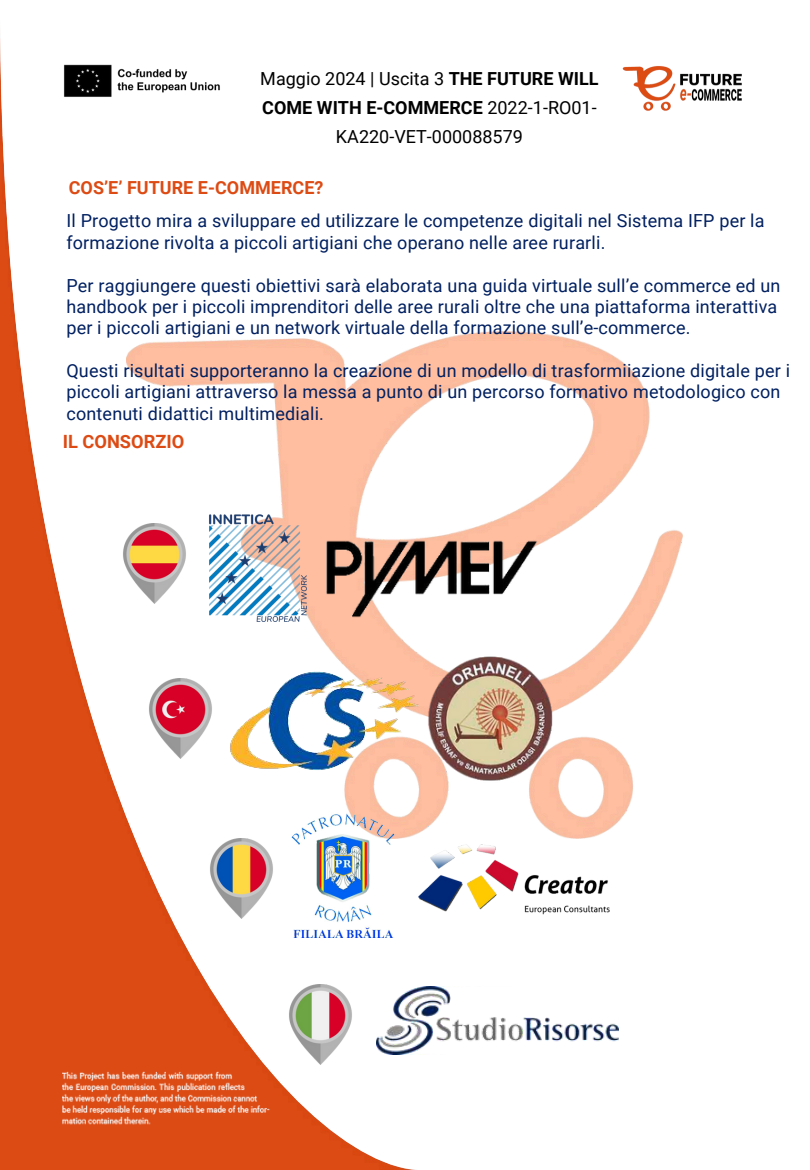
<style>
.page{position:relative;width:810px;height:1170px;background:#fff}
.page>*{position:absolute;margin:0;border:0;box-sizing:border-box;transform-origin:0 0}
.t1{font:700 18.3px "Roboto";color:#dd4b14}
.t2{font:18px/21.3px "Roboto";letter-spacing:.01em;color:#002060}
.t3{font:18px/29.2px "Roboto";color:#000;text-align:center}
.t4{font:700 18px "Roboto";color:#dd4b14}
.s1{font-weight:700}
</style>
<div class="page">
<img style="left:0;top:39px;width:416px;height:1131px">
<img style="left:127px;top:332px;width:556px;height:506px">
<img style="left:622px;top:66px;width:120px;height:45px">
<img style="left:63px;top:63px;width:169px;height:36px">
<img style="left:63px;top:1072px;width:257px;height:83px">
<img style="left:114px;top:524px;width:80px;height:80px">
<img style="left:140px;top:679px;width:80px;height:80px">
<img style="left:281px;top:985px;width:79px;height:79px">
<img style="left:201px;top:839px;width:80px;height:79px">
<img style="left:201px;top:511px;width:114px;height:114px">
<img style="left:315px;top:534px;width:226px;height:91px">
<img style="left:225px;top:665px;width:193px;height:112px">
<img style="left:419px;top:648px;width:141px;height:142px">
<img style="left:411px;top:839px;width:199px;height:79px">
<img style="left:281px;top:806px;width:124px;height:131px">
<img style="left:376px;top:987px;width:242px;height:67px">
<p class="t3" style="left:260px;top:64px;width:340px">Maggio 2024 | Uscita 3 <span class="s1">THE FUTURE WILL<br>COME WITH E-COMMERCE</span> 2022-1-RO01-<br>KA220-VET-000088579</p>
<p class="t4" style="left:69px;top:177px;width:256px">COS’E’ FUTURE E-COMMERCE?</p>
<p class="t2" style="left:66px;top:211px;width:700px">Il Progetto mira a sviluppare ed utilizzare le competenze digitali nel Sistema IFP per la formazione rivolta a piccoli artigiani che operano nelle aree rurarli.</p>
<p class="t2" style="left:66px;top:275px;width:716px">Per raggiungere questi obiettivi sarà elaborata una guida virtuale sull’e commerce ed un handbook per i piccoli imprenditori delle aree rurali oltre che una piattaforma interattiva per i piccoli artigiani e un network virtuale della formazione sull’e-commerce.</p>
<p class="t2" style="left:66px;top:360px;width:725px">Questi risultati supporteranno la creazione di un modello di trasformiiazione digitale per i piccoli artigiani attraverso la messa a punto di un percorso formativo metodologico con contenuti didattici multimediali.</p>
<p class="t1" style="left:63px;top:431px;width:123px">IL CONSORZIO</p>
</div>
